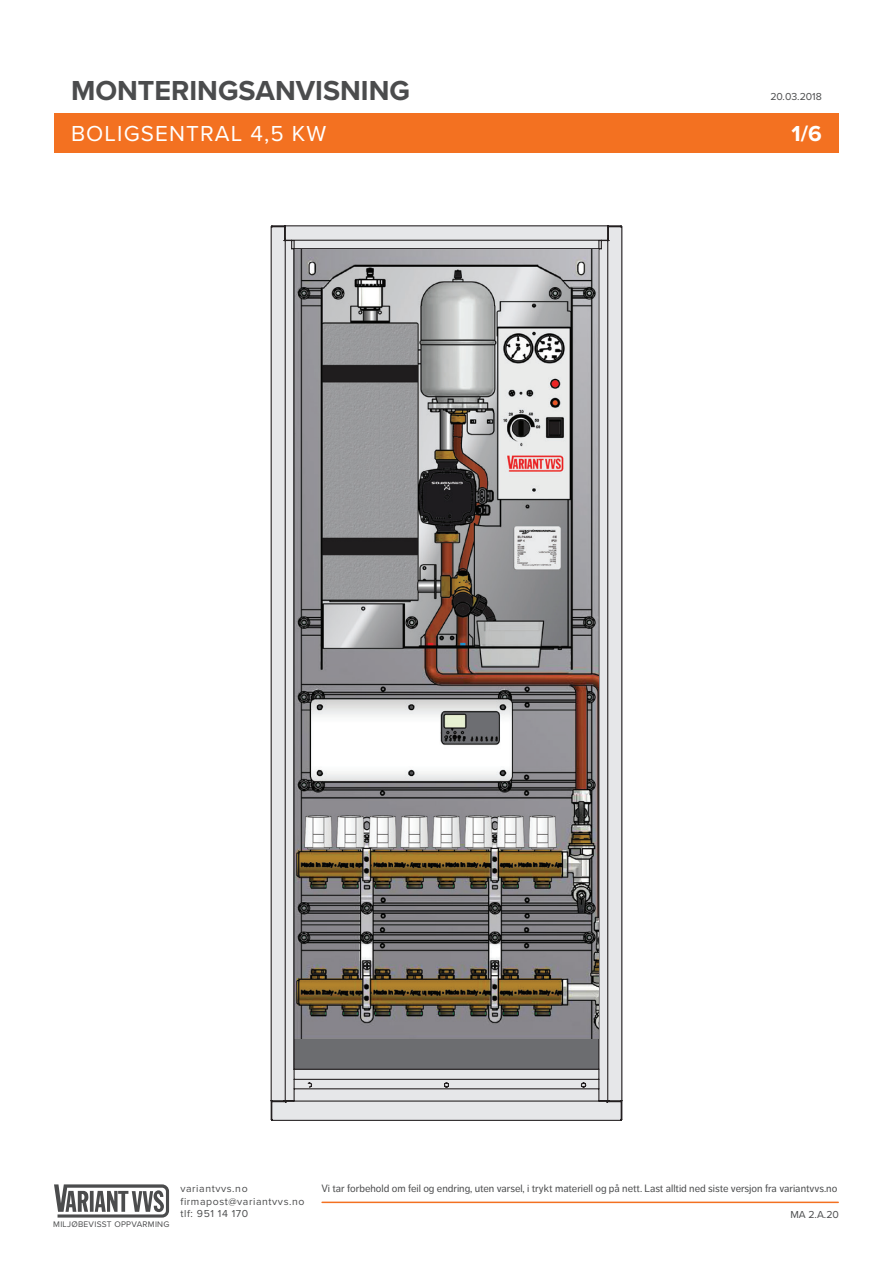
<style>
.page{position:relative;width:893px;height:1263px;background:#fff}
.page>*{position:absolute;margin:0;border:0;box-sizing:border-box;transform-origin:0 0}
.t1{font:700 28.5px "Proxima Nova";color:#4b4c4d}
.t2{font:22.5px "Proxima Nova";letter-spacing:.05em;color:#fff}
.t3{font:700 22.5px "Proxima Nova";color:#fff}
.t4{font:10.5px "Dagny Pro";color:#4b4c4d}
.t5{font:10.5px/12.6px "Proxima Nova";letter-spacing:.055em;color:#4b4c4d}
.t6{font:8.4px "Proxima Nova";letter-spacing:.03em;color:#4b4c4d}
</style>
<div class="page">
<div style="left:54px;top:113px;width:785px;height:39px;background:#f37121"></div>
<svg style="left:54px;top:1184px;width:115px;height:33px"></svg>
<hr style="left:322px;top:1201px;width:516px;height:2px;background:#f37121">
<svg style="left:270px;top:225px;width:353px;height:896px;background:#c1c1c3"></svg>
<img style="left:295px;top:249px;width:303px;height:790px">
<h1 class="t1" style="left:71px;top:70px;width:341px">MONTERINGSANVISNING</h1>
<h2 class="t2" style="left:71px;top:117px;width:257px">BOLIGSENTRAL 4,5 KW</h2>
<p class="t5" style="left:770px;top:90px;width:53px">20.03.2018</p>
<h2 class="t3" style="left:792px;top:117px;width:32px">1/6</h2>
<p class="t6" style="left:53px;top:1218px;width:118px">MILJØBEVISST OPPVARMING</p>
<p class="t5" style="left:180px;top:1182px;width:126px">variantvvs.no firmapost@variantvvs.no tlf: 951 14 170</p>
<p class="t4" style="left:321px;top:1183px;width:518px">Vi tar forbehold om feil og endring, uten varsel, i trykt materiell og på nett. Last alltid ned siste versjon fra variantvvs.no</p>
<p class="t5" style="left:790px;top:1207px;width:50px">MA 2.A.20</p>
</div>
